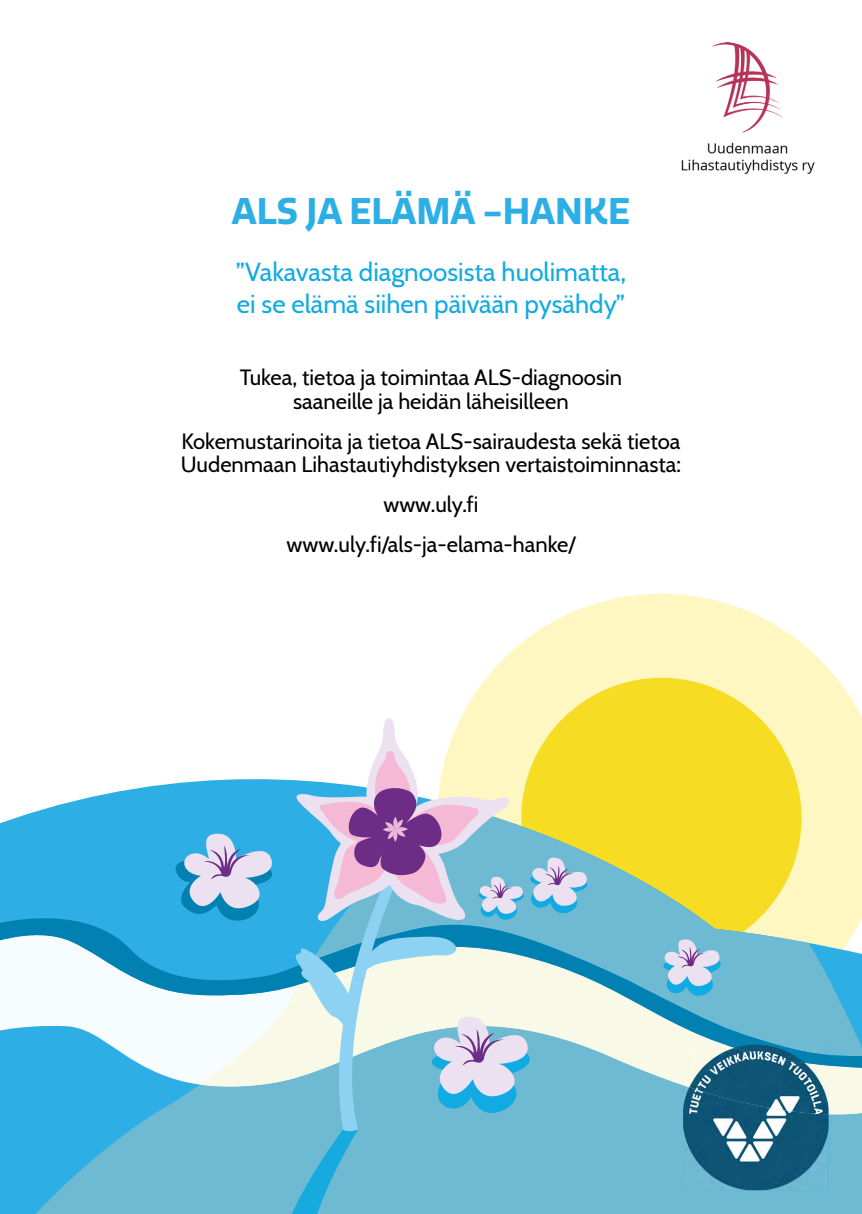
<style>
.page{position:relative;width:862px;height:1214px;background:#fff}
.page>*{position:absolute;margin:0;border:0;box-sizing:border-box;transform-origin:0 0}
.t1{font:700 36px "Quatro";color:#2dafe6}
.t2{font:26px/32px "Cabin";color:#11aae3}
.t3{font:22px/23.8px "Cabin";color:#000;text-align:center}
</style>
<div class="page">
<svg style="left:471px;top:593px;width:381px;height:106px;fill:#fef7c1"></svg>
<div style="left:521px;top:677px;width:280px;height:281px;background:#f6dc22;border-radius:50%"></div>
<svg style="left:0;top:699px;width:862px;height:514px"></svg>
<div style="left:796px;top:810px;width:66px;height:85px;background:#fef7c1"></div>
<svg style="left:599px;top:810px;width:197px;height:85px"></svg>
<svg style="left:23px;top:1068px;width:839px;height:145px;background:#65b9d6"></svg>
<svg style="left:279px;top:1129px;width:79px;height:84px;background:#57b5d5"></svg>
<svg style="left:200px;top:1068px;width:483px;height:50px;background:#82c3d8"></svg>
<svg style="left:172px;top:829px;width:112px;height:66px;background:#7fbce2"></svg>
<svg style="left:0;top:895px;width:862px;height:173px"></svg>
<svg style="left:293px;top:923px;width:168px;height:210px;background:#9cd1de"></svg>
<svg style="left:291px;top:717px;width:223px;height:206px"></svg>
<svg style="left:317px;top:749px;width:282px;height:172px"></svg>
<img style="left:683px;top:1114px;width:145px;height:76px">
<img style="left:683px;top:1044px;width:145px;height:70px">
<img style="left:683px;top:1085px;width:26px;height:8px">
<svg style="left:816px;top:1111px;width:46px;height:3px"></svg>
<img style="left:725px;top:1044px;width:103px;height:21px">
<img style="left:681px;top:43px;width:134px;height:131px">
<h1 class="t1" style="left:232px;top:190px;width:400px">ALS JA ELÄMÄ -HANKE</h1>
<p class="t2" style="left:236px;top:254px;width:391px">”Vakavasta diagnoosista huolimatta, ei se elämä siihen päivään pysähdy”</p>
<p class="t3" style="left:240px;top:364px;width:384px">Tukea, tietoa ja toimintaa ALS-diagnoosin saaneille ja heidän läheisilleen</p>
<p class="t3" style="left:181px;top:427px;width:501px;text-align:left">Kokemustarinoita ja tietoa ALS-sairaudesta sekä tietoa<br>Uudenmaan Lihastautiyhdistyksen vertaistoiminnasta:</p>
<p class="t3" style="left:286px;top:483px;width:290px;line-height:39.8px">www.uly.fi www.uly.fi/als-ja-elama-hanke/</p>
</div>
